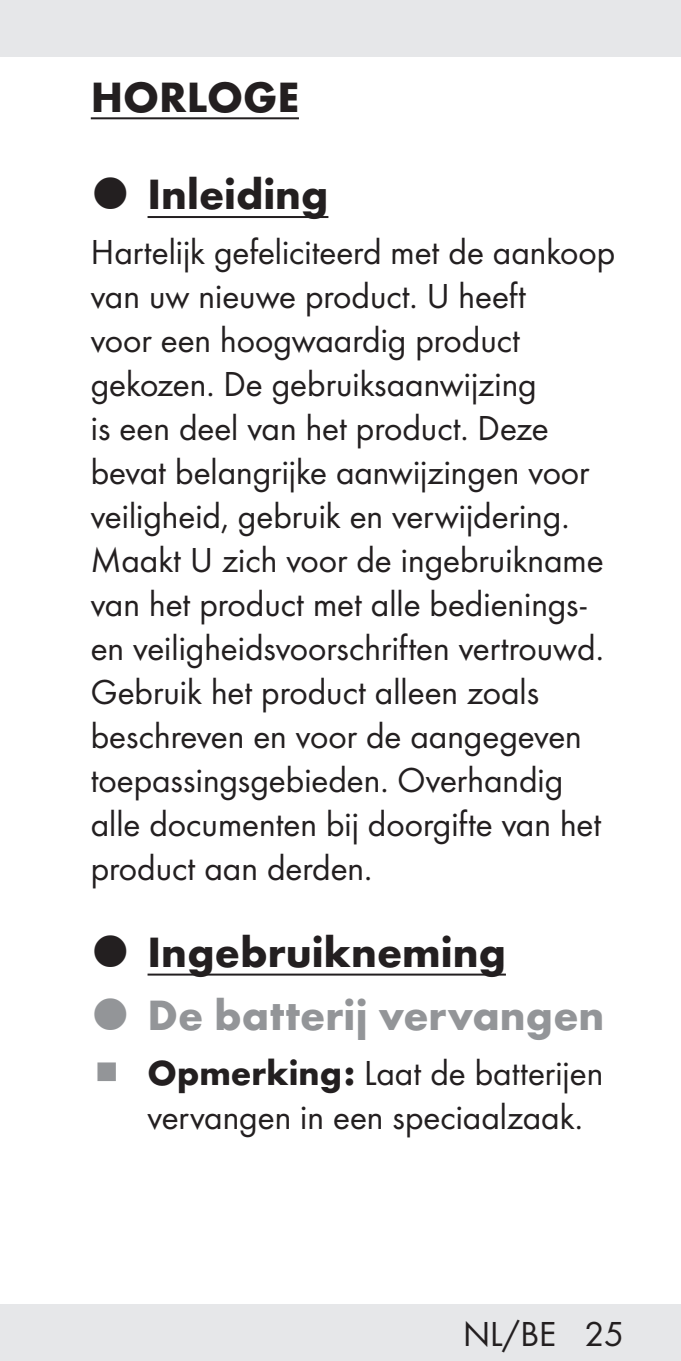
<style>
.page{position:relative;width:681px;height:1361px;background:#fff}
.page>*{position:absolute;margin:0;border:0;box-sizing:border-box;transform-origin:0 0}
.t1{font:700 44px "Futura";color:#231f20}
.t2{font:700 44px "Futura";color:#939598}
.t3{font:36px/44px "Futura Boo";color:#231f20}
.s1{font-family:"Futura";font-weight:700}
</style>
<div class="page">
<div style="left:0;top:1304px;width:680px;height:57px;background:#e6e7e9"></div>
<div style="left:0;top:0;width:680px;height:57px;background:#e6e7e9"></div>
<hr style="left:91px;top:117px;width:208px;height:2px;background:#231f20">
<hr style="left:147px;top:216px;width:181px;height:2px;background:#231f20">
<hr style="left:147px;top:973px;width:358px;height:2px;background:#231f20">
<p class="t1" style="left:91px;top:64px;width:209px">HORLOGE</p>
<p class="t1" style="left:147px;top:162px;width:182px">Inleiding</p>
<p class="t3" style="left:91px;top:228px;width:526px">Hartelijk gefeliciteerd met de aankoop van uw nieuwe product. U heeft<br>voor een hoogwaardig product gekozen. De gebruiksaanwijzing<br>is een deel van het product. Deze bevat belangrijke aanwijzingen voor veiligheid, gebruik en verwijdering.<br>Maakt U zich voor de ingebruikname van het product met alle bedienings&shy;en veiligheidsvoorschriften vertrouwd.<br>Gebruik het product alleen zoals beschreven en voor de aangegeven toepassingsgebieden. Overhandig alle documenten bij doorgifte van het product aan derden.</p>
<p class="t1" style="left:147px;top:919px;width:360px">Ingebruikneming</p>
<p class="t2" style="left:147px;top:983px;width:458px">De batterij vervangen</p>
<p class="t3" style="left:147px;top:1049px;width:457px"><span class="s1">Opmerking:</span> Laat de batterijen vervangen in een speciaalzaak.</p>
<p class="t3" style="left:463px;top:1310px;width:163px">NL/BE 25</p>
</div>
